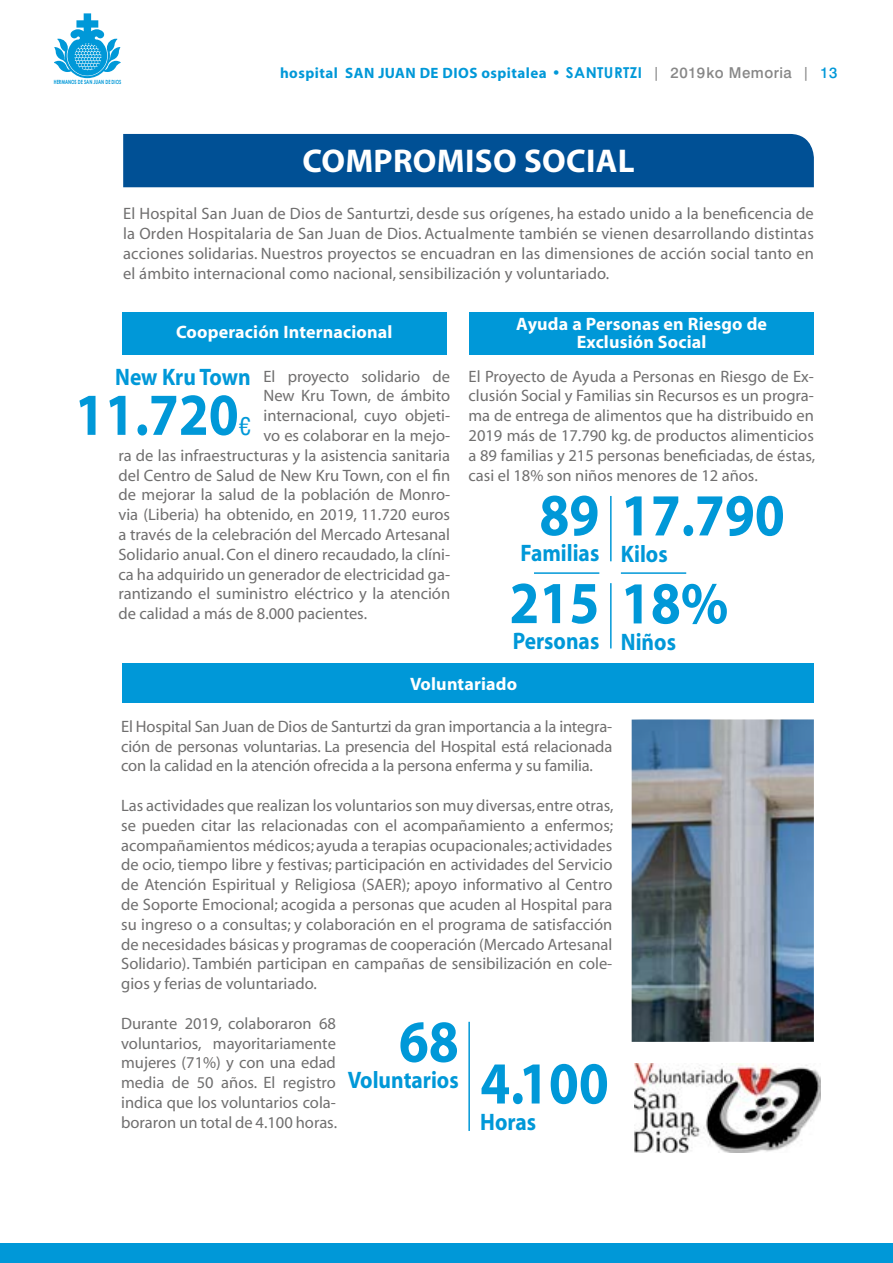
<style>
.page{position:relative;width:893px;height:1263px;background:#fff}
.page>*{position:absolute;margin:0;border:0;box-sizing:border-box;transform-origin:0 0}
.t1{font:700 60px "Myriad";color:#0098d8;scale:.9 1}
.t2{font:700 33px "Myriad";letter-spacing:.01em;color:#fff}
.t3{font:condensed 24px "Swiss 721 BT";color:#0098d8}
.t4{font:700 23.85px "Myriad";color:#0098d8;scale:.9 1}
.t5{font:700 18px/18px "Myriad";letter-spacing:.01em;color:#fff;text-align:center}
.t6{font:16.5px/19.8px "Myriad";color:#706f6f;text-align:justify}
.t7{font:700 15px "Myriad";letter-spacing:.03em;color:#0098d8}
.t8{font:700 5.7px "Century Gothic";color:#0098d8;scale:.72 1}
.s1{font-family:"Century Gothic"}
.s2{font-family:"Century Gothic";color:#878787}
.s3{font-family:"Swiss 721 BT";font-weight:500;color:#878787}
.s4{font-family:"Swiss 721 BT";font-weight:500}
</style>
<div class="page">
<svg style="left:54px;top:13px;width:67px;height:66px"></svg>
<div style="left:0;top:1244px;width:893px;height:19px;background:#0098d8"></div>
<div style="left:123px;top:134px;width:691px;height:53px;background:#005095"></div>
<div style="left:122px;top:312px;width:324px;height:43px;background:#0098d8"></div>
<div style="left:469px;top:312px;width:345px;height:43px;background:#0098d8"></div>
<img style="left:632px;top:719px;width:182px;height:323px">
<img style="left:635px;top:1064px;width:185px;height:88px">
<div style="left:122px;top:663px;width:692px;height:40px;background:#0098d8"></div>
<hr style="left:468px;top:1022px;width:2px;height:109px;background:#0098d8">
<hr style="left:610px;top:496px;width:2px;height:65px;background:#0098d8">
<hr style="left:610px;top:583px;width:2px;height:65px;background:#0098d8">
<hr style="left:534px;top:572px;width:65px;height:2px;background:#0098d8">
<hr style="left:621px;top:572px;width:65px;height:2px;background:#0098d8">
<p class="t8" style="left:54px;top:78px;width:95px">HERMANOS DE SAN JUAN DE DIOS</p>
<p class="t7" style="left:280px;top:65px;width:559px">hospital SAN JUAN DE DIOS ospitalea <span class="s1">• SANTURTZI</span> <span class="s2">|</span> <span class="s3">2019 ko Memoria</span> <span class="s2">|</span> <span class="s4">13</span></p>
<h2 class="t2" style="left:302px;top:144px;width:334px">COMPROMISO SOCIAL</h2>
<p class="t6" style="left:123px;top:205px;width:692px">El Hospital San Juan de Dios de Santurtzi, desde sus orígenes, ha estado unido a la beneficencia de la Orden Hospitalaria de San Juan de Dios. Actualmente también se vienen desarrollando distintas acciones solidarias. Nuestros proyectos se encuadran en las dimensiones de acción social tanto en el ámbito internacional como nacional, sensibilización y voluntariado.</p>
<p class="t5" style="left:176px;top:324px;width:218px">Cooperación Internacional</p>
<p class="t5" style="left:516px;top:316px;width:252px">Ayuda a Personas en Riesgo de<br>Exclusión Social</p>
<h3 class="t4" style="left:115px;top:365px;width:152px">New Kru Town</h3>
<h1 class="t1" style="left:75px;top:384px;width:184px">11.720</h1>
<p class="t6" style="left:263px;top:367px;width:188px">El proyecto solidario de</p>
<p class="t6" style="left:263px;top:387px;width:188px">New Kru Town, de ámbito</p>
<p class="t6" style="left:263px;top:406px;width:188px">internacional, cuyo objeti-</p>
<p class="t6" style="left:263px;top:426px;width:188px">vo es colaborar en la mejo-</p>
<p class="t6" style="left:118px;top:446px;width:333px">ra de las infraestructuras y la asistencia sanitaria</p>
<p class="t6" style="left:118px;top:466px;width:333px">del Centro de Salud de New Kru Town, con el fin</p>
<p class="t6" style="left:118px;top:486px;width:333px">de mejorar la salud de la población de Monro-</p>
<p class="t6" style="left:118px;top:505px;width:333px">via (Liberia) ha obtenido, en 2019, 11.720 euros</p>
<p class="t6" style="left:118px;top:525px;width:333px">a través de la celebración del Mercado Artesanal</p>
<p class="t6" style="left:118px;top:545px;width:333px">Solidario anual. Con el dinero recaudado, la clíni-</p>
<p class="t6" style="left:118px;top:565px;width:333px">ca ha adquirido un generador de electricidad ga-</p>
<p class="t6" style="left:118px;top:585px;width:333px">rantizando el suministro eléctrico y la atención</p>
<p class="t6" style="left:118px;top:604px;width:250px">de calidad a más de 8.000 pacientes.</p>
<h3 class="t3" style="left:239px;top:412px;width:13px">€</h3>
<p class="t6" style="left:469px;top:367px;width:348px">El Proyecto de Ayuda a Personas en Riesgo de Ex&shy;clusión Social y Familias sin Recursos es un progra&shy;ma de entrega de alimentos que ha distribuido en 2019 más de 17.790 kg. de productos alimenticios a 89 familias y 215 personas beneficiadas, de éstas, casi el 18% son niños menores de 12 años.</p>
<h1 class="t1" style="left:539px;top:484px;width:274px">89 17.790</h1>
<h3 class="t4" style="left:520px;top:541px;width:89px">Familias</h3>
<h3 class="t4" style="left:621px;top:541px;width:54px">Kilos</h3>
<h1 class="t1" style="left:509px;top:572px;width:245px">215 18%</h1>
<h3 class="t4" style="left:513px;top:629px;width:98px">Personas</h3>
<h3 class="t4" style="left:621px;top:629px;width:63px">Niños</h3>
<p class="t5" style="left:410px;top:675px;width:109px">Voluntariado</p>
<p class="t6" style="left:121px;top:717px;width:493px">El Hospital San Juan de Dios de Santurtzi da gran importancia a la integra&shy;ción de personas voluntarias. La presencia del Hospital está relacionada con la calidad en la atención ofrecida a la persona enferma y su familia.</p>
<p class="t6" style="left:121px;top:796px;width:494px">Las actividades que realizan los voluntarios son muy diversas, entre otras, se pueden citar las relacionadas con el acompañamiento a enfermos; acompañamientos médicos; ayuda a terapias ocupacionales; actividades de ocio, tiempo libre y festivas; participación en actividades del Servicio de Atención Espiritual y Religiosa (SAER); apoyo informativo al Centro de Soporte Emocional; acogida a personas que acuden al Hospital para su ingreso o a consultas; y colaboración en el programa de satisfacción de necesidades básicas y programas de cooperación (Mercado Artesanal Solidario). También participan en campañas de sensibilización en cole&shy;gios y ferias de voluntariado.</p>
<p class="t6" style="left:121px;top:1014px;width:217px">Durante 2019, colaboraron 68 voluntarios, mayoritariamente mujeres (71%) y con una edad media de 50 años. El registro indica que los voluntarios cola&shy;boraron un total de 4.100 horas.</p>
<h1 class="t1" style="left:399px;top:1011px;width:68px">68</h1>
<h3 class="t4" style="left:348px;top:1068px;width:125px">Voluntarios</h3>
<h1 class="t1" style="left:480px;top:1052px;width:144px">4.100</h1>
<h3 class="t4" style="left:480px;top:1109px;width:64px">Horas</h3>
</div>
